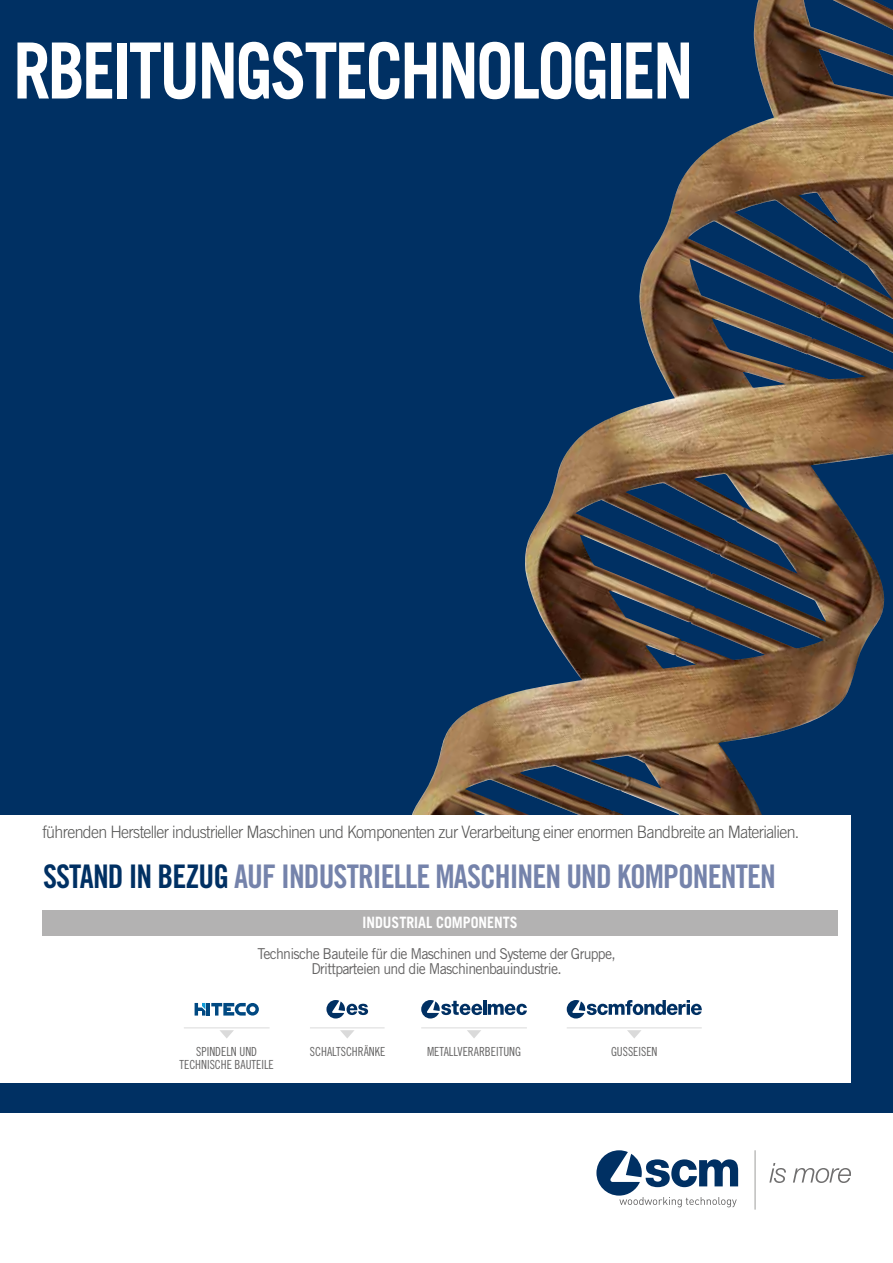
<style>
.page{position:relative;width:893px;height:1263px;background:#fff}
.page>*{position:absolute;margin:0;border:0;box-sizing:border-box;transform-origin:0 0}
.t1{font:700 77.55px "Trade Gothic LT Std";letter-spacing:-.04em;color:#fff;scale:.86 1}
.t2{font:32.55px "Trade Gothic LT Std Bd Cn 20";letter-spacing:-.03em;color:#7583ab}
.t3{font:300 17.1px "Trade Gothic LT Std";letter-spacing:-.04em;color:#575756;scale:.93 1}
.t4{font:700 15.6px "Trade Gothic LT Std";color:#fff;scale:.9 1}
.t5{font:15px/15px "Trade Gothic LT Std";letter-spacing:-.05em;color:#646363;text-align:center;scale:.94 1}
.t6{font:12.6px/12.6px "Trade Gothic LT Std Cn 18";color:#646363;text-align:center;scale:.94 1}
.s1{color:#003063}
</style>
<div class="page">
<div style="left:0;top:0;width:893px;height:1112px;background:#003063"></div>
<img style="left:412px;top:0;width:481px;height:921px">
<div style="left:0;top:815px;width:850px;height:268px;background:#fff"></div>
<svg style="left:220px;top:1030px;width:14px;height:8px"></svg>
<hr style="left:184px;top:1027px;width:86px;height:1px;background:#dadada">
<svg style="left:340px;top:1030px;width:14px;height:8px"></svg>
<hr style="left:310px;top:1027px;width:75px;height:1px;background:#dadada">
<svg style="left:467px;top:1030px;width:14px;height:8px"></svg>
<hr style="left:421px;top:1027px;width:106px;height:1px;background:#dadada">
<svg style="left:627px;top:1030px;width:14px;height:8px"></svg>
<hr style="left:567px;top:1027px;width:135px;height:1px;background:#dadada">
<svg style="left:195px;top:1003px;width:64px;height:12px"></svg>
<svg style="left:326px;top:1000px;width:42px;height:18px"></svg>
<svg style="left:421px;top:1000px;width:61px;height:18px"></svg>
<hr style="left:483px;top:1000px;width:4px;height:15px;background:#003063">
<svg style="left:488px;top:1004px;width:39px;height:11px"></svg>
<svg style="left:567px;top:1000px;width:135px;height:18px"></svg>
<div style="left:43px;top:910px;width:795px;height:25px;background:#b3b2b2"></div>
<svg style="left:596px;top:1150px;width:142px;height:57px"></svg>
<svg style="left:769px;top:1163px;width:17px;height:20px"></svg>
<svg style="left:793px;top:1168px;width:58px;height:15px"></svg>
<hr style="left:755px;top:1150px;width:1px;height:59px;background:#9d9d9c">
<h1 class="t1" style="left:13px;top:23px;width:792px">RBEITUNGSTECHNOLOGIEN</h1>
<p class="t3" style="left:43px;top:822px;width:815px">führenden Hersteller industrieller Maschinen und Komponenten zur Verarbeitung einer enormen Bandbreite an Materialien.</p>
<h2 class="t2" style="left:43px;top:857px;width:734px"><span class="s1">SSTAND IN BEZUG</span> AUF INDUSTRIELLE MASCHINEN UND KOMPONENTEN</h2>
<p class="t4" style="left:362px;top:913px;width:174px">INDUSTRIAL COMPONENTS</p>
<p class="t5" style="left:258px;top:946px;width:382px">Technische Bauteile für die Maschinen und Systeme der Gruppe,<br>Drittparteien und die Maschinenbauindustrie.</p>
<p class="t6" style="left:180px;top:1045px;width:102px">SPINDELN UND<br>TECHNISCHE BAUTEILE</p>
<p class="t6" style="left:310px;top:1045px;width:82px">SCHALTSCHRÄNKE</p>
<p class="t6" style="left:427px;top:1045px;width:101px">METALLVERARBEITUNG</p>
<p class="t6" style="left:611px;top:1045px;width:51px">GUSSEISEN</p>
</div>
